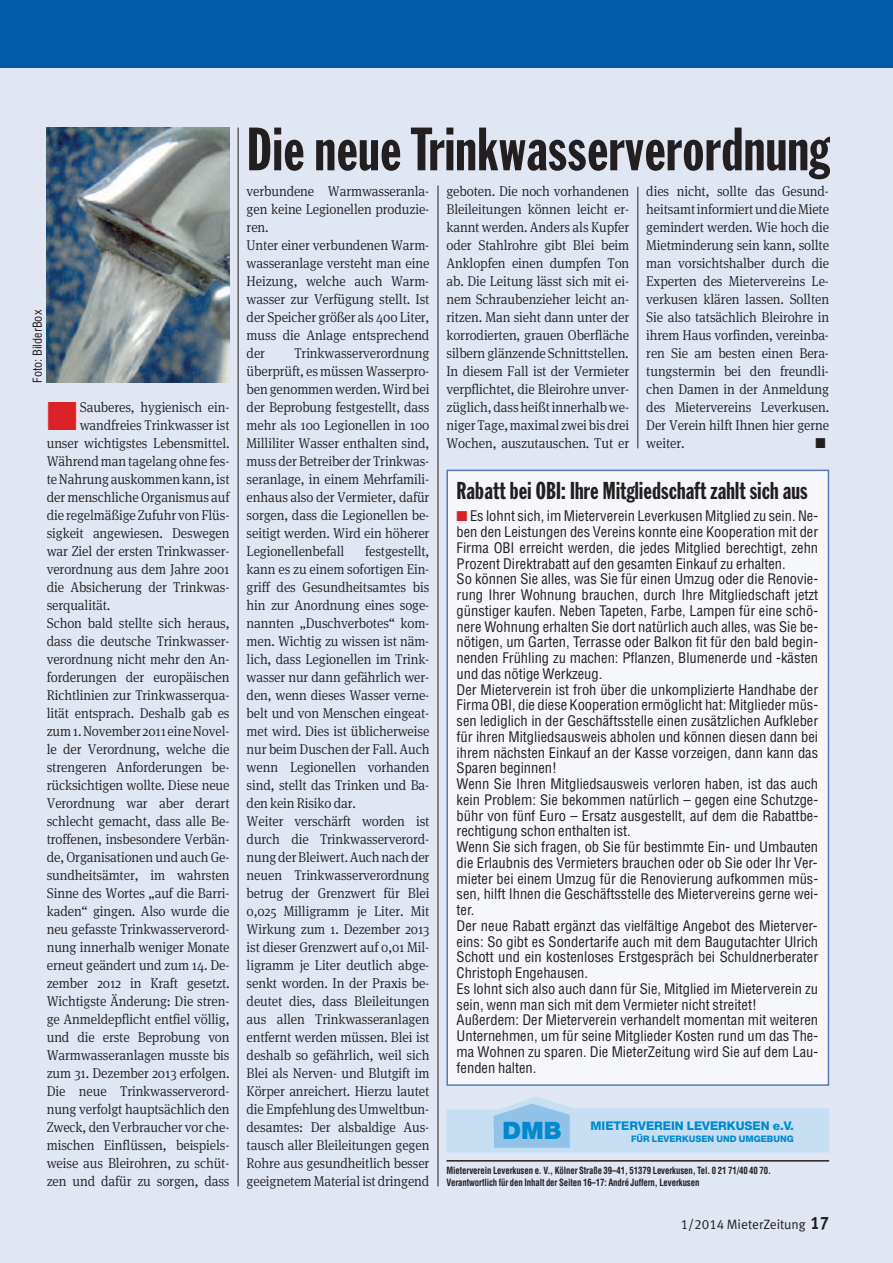
<style>
.page{position:relative;width:893px;height:1263px;background:#e1e6f3}
.page>*{position:absolute;margin:0;border:0;box-sizing:border-box;transform-origin:0 0}
.t1{font:60px "Franklin Gothic Extra Cond";letter-spacing:.01em;color:#231f20}
.t2{font:24px "Franklin Gothic Extra Cond";letter-spacing:.01em;color:#231f20}
.t3{font:300 14.25px/18px "Meta Serif OT";letter-spacing:-.01em;color:#231f20;text-align:justify;scale:.94 1}
.t4{font:condensed 14.25px/15.8px "Helvetica";color:#231f20}
.t5{font:14.25px "Zapf Dingbats";color:#231f20;scale:.94 1}
.t6{font:13.5px "VZ Meta LF";color:#231f20}
.t7{font:800 12px "Helvetica Neue";color:#0089cf}
.t8{font:condensed 12px "Helvetica";color:#231f20}
.t9{font:700 condensed 9.75px/11.4px "Helvetica";letter-spacing:-.01em;color:#231f20;scale:.9 1}
.t10{font:800 9px "Helvetica Neue";color:#0089cf}
.s1{color:#db2128}
.s2{font-weight:900;font-size:24px}
.s3{font-weight:700;font-size:18px}
</style>
<div class="page">
<div style="left:0;top:0;width:893px;height:67px;background:#015aaa"></div>
<hr style="left:238px;top:128px;width:1px;height:1058px;background:#231f20">
<hr style="left:438px;top:186px;width:1px;height:1000px;background:#231f20">
<hr style="left:638px;top:187px;width:1px;height:261px;background:#231f20">
<svg style="left:446px;top:1096px;width:383px;height:56px"></svg>
<hr style="left:446px;top:1160px;width:383px;height:1px;background:#231f20">
<div style="left:448px;top:471px;width:380px;height:613px;background:#f5f7fb"></div>
<div style="left:446px;top:470px;width:383px;height:616px;border:2px solid #557bbe"></div>
<img style="left:47px;top:128px;width:183px;height:255px">
<p class="t8" style="left:31px;top:383px;width:74px;rotate:-90deg">Foto: BilderBox</p>
<p class="t3" style="left:47px;top:399px;width:196px"><span class="s1">■</span> Sauberes, hygienisch ein-</p>
<p class="t3" style="left:80px;top:417px;width:161px">wandfreies Trinkwasser ist</p>
<p class="t3" style="left:47px;top:435px;width:196px">unser wichtigstes Lebensmittel.</p>
<p class="t3" style="left:47px;top:453px;width:196px">Während man tagelang ohne fes-</p>
<p class="t3" style="left:47px;top:471px;width:196px">teNahrungauskommenkann,ist</p>
<p class="t3" style="left:47px;top:489px;width:196px">der menschliche Organismus auf</p>
<p class="t3" style="left:47px;top:507px;width:196px">die regelmäßige Zufuhr vonFlüs-</p>
<p class="t3" style="left:47px;top:525px;width:196px">sigkeit angewiesen. Deswegen</p>
<p class="t3" style="left:47px;top:543px;width:196px">war Ziel der ersten Trinkwasser-</p>
<p class="t3" style="left:47px;top:561px;width:196px">verordnung aus dem Jahre 2001</p>
<p class="t3" style="left:47px;top:579px;width:196px">die Absicherung der Trinkwas-</p>
<p class="t3" style="left:47px;top:597px;width:69px">serqualität.</p>
<p class="t3" style="left:47px;top:615px;width:196px">Schon bald stellte sich heraus,</p>
<p class="t3" style="left:47px;top:633px;width:196px">dass die deutsche Trinkwasser-</p>
<p class="t3" style="left:47px;top:651px;width:196px">verordnung nicht mehr den An-</p>
<p class="t3" style="left:47px;top:669px;width:196px">forderungen der europäischen</p>
<p class="t3" style="left:47px;top:687px;width:196px">Richtlinien zur Trinkwasserqua-</p>
<p class="t3" style="left:47px;top:705px;width:196px">lität entsprach. Deshalb gab es</p>
<p class="t3" style="left:47px;top:723px;width:196px">zum1.November 2011eineNovel-</p>
<p class="t3" style="left:47px;top:741px;width:196px">le der Verordnung, welche die</p>
<p class="t3" style="left:47px;top:759px;width:196px">strengeren Anforderungen be-</p>
<p class="t3" style="left:47px;top:777px;width:196px">rücksichtigen wollte. Diese neue</p>
<p class="t3" style="left:47px;top:795px;width:196px">Verordnung war aber derart</p>
<p class="t3" style="left:47px;top:813px;width:196px">schlecht gemacht, dass alle Be-</p>
<p class="t3" style="left:47px;top:831px;width:196px">troffenen, insbesondere Verbän-</p>
<p class="t3" style="left:47px;top:849px;width:196px">de, Organisationen und auch Ge-</p>
<p class="t3" style="left:47px;top:867px;width:196px">sundheitsämter, im wahrsten</p>
<p class="t3" style="left:47px;top:885px;width:196px">Sinne des Wortes „auf die Barri-</p>
<p class="t3" style="left:47px;top:903px;width:196px">kaden“ gingen. Also wurde die</p>
<p class="t3" style="left:47px;top:921px;width:196px">neu gefasste Trinkwasserverord-</p>
<p class="t3" style="left:47px;top:939px;width:196px">nung innerhalb weniger Monate</p>
<p class="t3" style="left:47px;top:957px;width:196px">erneut geändert und zum 14. De-</p>
<p class="t3" style="left:47px;top:975px;width:196px">zember 2012 in Kraft gesetzt.</p>
<p class="t3" style="left:47px;top:993px;width:196px">Wichtigste Änderung: Die stren-</p>
<p class="t3" style="left:47px;top:1011px;width:196px">ge Anmeldepflicht entfiel völlig,</p>
<p class="t3" style="left:47px;top:1029px;width:196px">und die erste Beprobung von</p>
<p class="t3" style="left:47px;top:1047px;width:196px">Warmwasseranlagen musste bis</p>
<p class="t3" style="left:47px;top:1065px;width:196px">zum 31. Dezember 2013 erfolgen.</p>
<p class="t3" style="left:47px;top:1083px;width:196px">Die neue Trinkwasserverord-</p>
<p class="t3" style="left:47px;top:1101px;width:196px">nung verfolgt hauptsächlich den</p>
<p class="t3" style="left:47px;top:1119px;width:196px">Zweck, den Verbraucher vor che-</p>
<p class="t3" style="left:47px;top:1137px;width:196px">mischen Einflüssen, beispiels-</p>
<p class="t3" style="left:47px;top:1155px;width:196px">weise aus Bleirohren, zu schüt-</p>
<p class="t3" style="left:47px;top:1173px;width:196px">zen und dafür zu sorgen, dass</p>
<h1 class="t1" style="left:247px;top:128px;width:584px">Die neue Trinkwasserverordnung</h1>
<p class="t3" style="left:247px;top:183px;width:196px;text-align:left">verbundene Warmwasseranla&shy;gen keine Legionellen produzie&shy;ren.<br>Unter einer verbundenen Warm&shy;wasseranlage versteht man eine<br>Heizung, welche auch Warm&shy;wasser zur Verfügung stellt. Ist der Speicher größer als 400 Liter, muss die Anlage entsprechend der</p>
<p class="t3" style="left:247px;top:345px;width:196px;text-indent:48px">Trinkwasserverordnung überprüft, es müssen Wasserpro&shy;bengenommenwerden.Wird bei der Beprobung festgestellt, dass mehr als 100 Legionellen in 100<br>Milliliter Wasser enthalten sind, muss der Betreiber der Trinkwas&shy;seranlage, in einem Mehrfamili&shy;enhaus also der Vermieter, dafür sorgen, dass die Legionellen be&shy;seitigt werden. Wird ein höherer Legionellenbefall</p>
<p class="t3" style="left:247px;top:543px;width:196px;text-align:left;text-indent:118px">festgestellt, kann es zu einem sofortigen Ein&shy;griff des Gesundheitsamtes bis hin zur Anordnung eines soge&shy;nannten „Duschverbotes“ kom&shy;men. Wichtig zu wissen ist näm&shy;lich, dass Legionellen im Trink&shy;wasser nur dann gefährlich wer&shy;den, wenn dieses Wasser verne&shy;belt und von Menschen eingeat&shy;met wird. Dies ist üblicherweise nur beim Duschen der Fall. Auch wenn Legionellen vorhanden sind, stellt das Trinken und Ba&shy;den kein Risiko dar.<br>Weiter verschärft worden ist durch die Trinkwasserverord&shy;nungderBleiwert.Auchnachder neuen Trinkwasserverordnung betrug der Grenzwert für Blei<br>0,025 Milligramm je Liter. Mit<br>Wirkung zum 1. Dezember 2013 ist dieser Grenzwert auf 0,01 Mil&shy;ligramm je Liter deutlich abge&shy;senkt worden. In der Praxis be&shy;deutet dies, dass Bleileitungen aus allen Trinkwasseranlagen entfernt werden müssen. Blei ist deshalb so gefährlich, weil sich<br>Blei als Nerven- und Blutgift im<br>Körper anreichert. Hierzu lautet die Empfehlung des Umweltbun&shy;desamtes: Der alsbaldige Aus&shy;tausch aller Bleileitungen gegen<br>Rohre aus gesundheitlich besser geeignetem Material ist dringend</p>
<p class="t3" style="left:446px;top:183px;width:196px">geboten. Die noch vorhandenen Bleileitungen können leicht er&shy;kannt werden. Anders als Kupfer oder Stahlrohre gibt Blei beim Anklopfen einen dumpfen Ton ab. Die Leitung lässt sich mit ei&shy;nem Schraubenzieher leicht an&shy;ritzen. Man sieht dann unter der korrodierten, grauen Oberfläche silbern glänzende Schnittstellen.<br>In diesem Fall ist der Vermieter verpflichtet, die Bleirohre unver&shy;züglich,dassheißtinnerhalbwe&shy;nigerTage,maximal zweibisdrei Wochen, auszutauschen. Tut er</p>
<p class="t3" style="left:646px;top:183px;width:196px">dies nicht, sollte das Gesund&shy;heitsamtinformiertunddieMiete gemindert werden. Wie hoch die Mietminderung sein kann, sollte man vorsichtshalber durch die Experten des Mietervereins Le&shy;verkusen klären lassen. Sollten Sie also tatsächlich Bleirohre in ihrem Haus vorfinden, vereinba&shy;ren Sie am besten einen Bera&shy;tungstermin bei den freundli&shy;chen Damen in der Anmeldung des Mietervereins Leverkusen.<br>Der Verein hilft Ihnen hier gerne weiter.</p>
<p class="t5" style="left:815px;top:435px;width:12px">■</p>
<h2 class="t2" style="left:457px;top:482px;width:353px">Rabatt bei OBI: Ihre Mitgliedschaft zahlt sich aus</h2>
<p class="t4" style="left:457px;top:508px;width:363px"><span class="s1">■</span> Es lohnt sich, im Mieterverein Leverkusen Mitglied zu sein. Ne&shy;ben den Leistungen des Vereins konnte eine Kooperation mit der Firma OBI erreicht werden, die jedes Mitglied berechtigt, zehn Prozent Direktrabatt auf den gesamten Einkauf zu erhalten.<br>So können Sie alles, was Sie für einen Umzug oder die Renovie&shy;rung Ihrer Wohnung brauchen, durch Ihre Mitgliedschaft jetzt günstiger kaufen. Neben Tapeten, Farbe, Lampen für eine schö&shy;nere Wohnung erhalten Sie dort natürlich auch alles, was Sie be&shy;nötigen, um Garten, Terrasse oder Balkon fit für den bald begin&shy;nenden Frühling zu machen: Pflanzen, Blumenerde und -kästen und das nötige Werkzeug.<br>Der Mieterverein ist froh über die unkomplizierte Handhabe der Firma OBI, die diese Kooperation ermöglicht hat: Mitglieder müs&shy;sen lediglich in der Geschäftsstelle einen zusätzlichen Aufkleber für ihren Mitgliedsausweis abholen und können diesen dann bei ihrem nächsten Einkauf an der Kasse vorzeigen, dann kann das Sparen beginnen!<br>Wenn Sie Ihren Mitgliedsausweis verloren haben, ist das auch kein Problem: Sie bekommen natürlich – gegen eine Schutzge&shy;bühr von fünf Euro – Ersatz ausgestellt, auf dem die Rabattbe&shy;rechtigung schon enthalten ist.<br>Wenn Sie sich fragen, ob Sie für bestimmte Ein- und Umbauten die Erlaubnis des Vermieters brauchen oder ob Sie oder Ihr Ver&shy;mieter bei einem Umzug für die Renovierung aufkommen müs&shy;sen, hilft Ihnen die Geschäftsstelle des Mietervereins gerne wei&shy;ter.<br>Der neue Rabatt ergänzt das vielfältige Angebot des Mieterver&shy;eins: So gibt es Sondertarife auch mit dem Baugutachter Ulrich Schott und ein kostenloses Erstgespräch bei Schuldnerberater Christoph Engehausen.<br>Es lohnt sich also auch dann für Sie, Mitglied im Mieterverein zu sein, wenn man sich mit dem Vermieter nicht streitet!<br>Außerdem: Der Mieterverein verhandelt momentan mit weiteren Unternehmen, um für seine Mitglieder Kosten rund um das The&shy;ma Wohnen zu sparen. Die MieterZeitung wird Sie auf dem Lau&shy;fenden halten.</p>
<p class="t7" style="left:502px;top:1121px;width:293px"><span class="s2">DMB</span> MIETERVEREIN LEVERKUSEN e.V.</p>
<p class="t10" style="left:631px;top:1136px;width:164px">FÜR LEVERKUSEN UND UMGEBUNG</p>
<p class="t9" style="left:446px;top:1165px;width:362px">Mieterverein Leverkusen e. V., Kölner Straße 39–41, 51379 Leverkusen, Tel. 0 21 71/40 40 70.<br>Verantwortlich für den Inhalt der Seiten 16–17: André Juffern, Leverkusen</p>
<p class="t6" style="left:681px;top:1216px;width:150px">1/2014 MieterZeitung <span class="s3">17</span></p>
</div>
